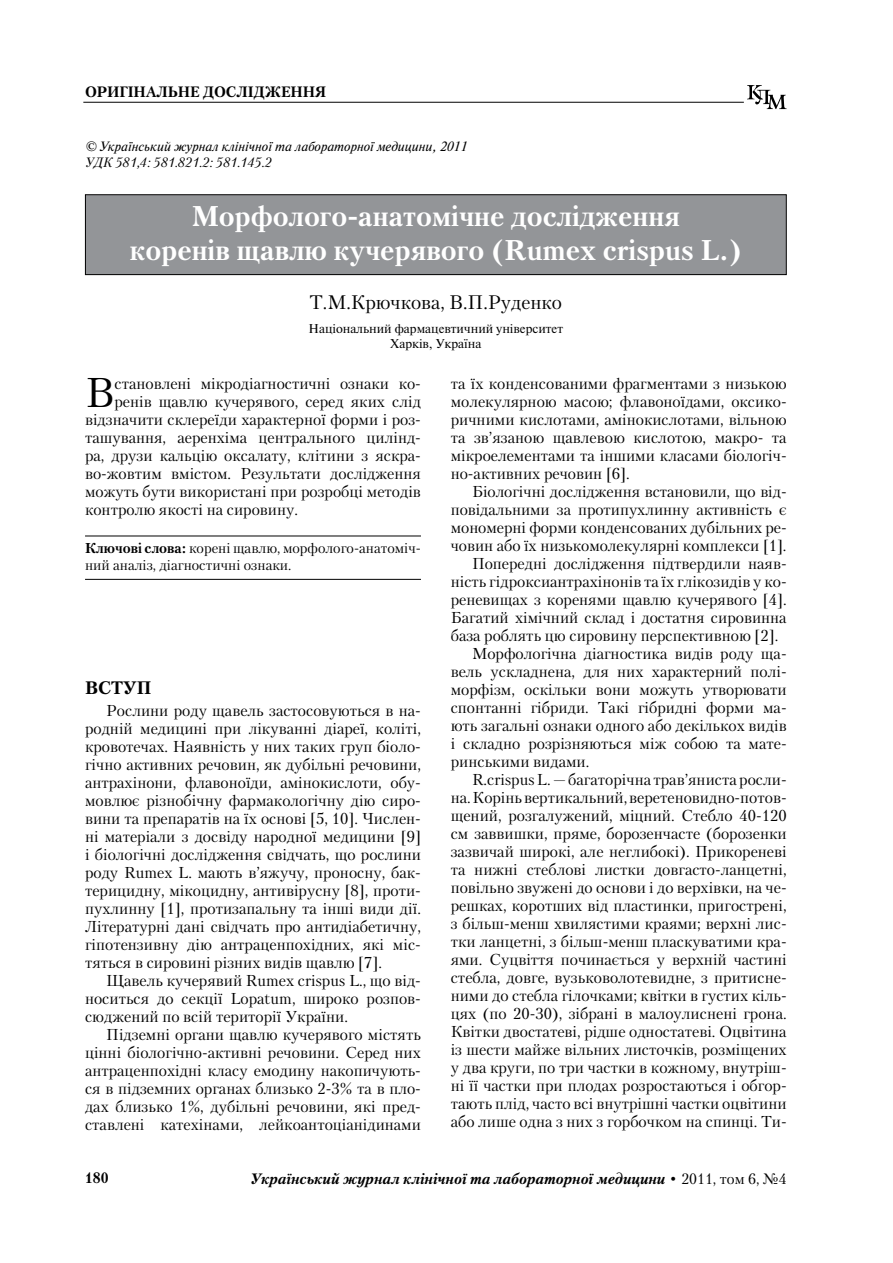
<style>
.page{position:relative;width:893px;height:1263px;background:#fff}
.page>*{position:absolute;margin:0;border:0;box-sizing:border-box;transform-origin:0 0}
.t1{font:41.4px "Petersburg C";color:#000}
.t2{font:700 28.5px/33.8px "Petersburg C";color:#fff;text-align:center}
.t3{font:19.5px "Petersburg C";color:#000}
.t4{font:700 18px "Petersburg C";color:#000}
.t5{font:15.75px/18px "Petersburg C";color:#000;text-align:justify}
.t6{font:italic 700 15px "Petersburg C";color:#000}
.t7{font:700 15px "Petersburg C";color:#000}
.t8{font:14.25px/17.1px "Petersburg C";color:#000}
.t9{font:italic 13.5px "Newton C";color:#000}
.t10{font:italic 13.5px "Petersburg C";color:#000}
.t11{font:12.75px/15.3px "Newton C";color:#000;text-align:center}
.s1{font-weight:700}
.s2{font-weight:400;font-style:normal}
</style>
<div class="page">
<svg style="left:747px;top:85px;width:40px;height:24px"></svg>
<hr style="left:83px;top:102px;width:661px;height:1px;background:#000">
<div style="left:85px;top:195px;width:701px;height:80px;background:#939598"></div>
<div style="left:85px;top:194px;width:702px;height:81px;border:1px solid #000"></div>
<hr style="left:85px;top:536px;width:336px;height:1px;background:#000">
<hr style="left:85px;top:579px;width:336px;height:1px;background:#000">
<p class="t7" style="left:85px;top:83px;width:243px">ОРИГIНАЛЬНЕ ДОСЛIДЖЕННЯ</p>
<p class="t9" style="left:85px;top:139px;width:383px">© Український журнал клiнiчної та лабораторної медицини, 2011</p>
<p class="t10" style="left:85px;top:155px;width:188px">УДК 581,4: 581.821.2: 581.145.2</p>
<h2 class="t2" style="left:130px;top:200px;width:613px">Морфолого-анатомiчне дослiдження<br>коренiв щавлю кучерявого (Rumex crispus L.)</h2>
<p class="t3" style="left:310px;top:291px;width:254px">Т.М.Крючкова, В.П.Руденко</p>
<p class="t11" style="left:309px;top:321px;width:256px">Нацiональний фармацевтичний унiверситет<br>Харкiв, Україна</p>
<h1 class="t1" style="left:85px;top:368px;width:31px">В</h1>
<p class="t5" style="left:114px;top:374px;width:308px">становленi мiкродiагностичнi ознаки ко-</p>
<p class="t5" style="left:451px;top:374px;width:337px">та їх конденсованими фрагментами з низькою молекулярною масою; флавоноїдами, оксико&shy;ричними кислотами, амiнокислотами, вiльною та зв’язаною щавлевою кислотою, макро- та мiкроелементами та iншими класами бiологiч&shy;но-активних речовин [6].</p>
<p class="t5" style="left:472px;top:482px;width:316px">Бiологiчнi дослiдження встановили, що вiд-</p>
<p class="t5" style="left:451px;top:500px;width:337px">повiдальними за протипухлинну активнiсть є</p>
<p class="t5" style="left:451px;top:518px;width:337px">мономернi форми конденсованих дубiльних ре-</p>
<p class="t5" style="left:451px;top:536px;width:337px">човин або їх низькомолекулярнi комплекси [1].</p>
<p class="t5" style="left:472px;top:554px;width:316px">Попереднi дослiдження пiдтвердили наяв-</p>
<p class="t5" style="left:451px;top:572px;width:337px">нiсть гiдроксиантрахiнонiв та їх глiкозидiв у ко-</p>
<p class="t5" style="left:451px;top:590px;width:337px">реневищах з коренями щавлю кучерявого [4].</p>
<p class="t5" style="left:451px;top:608px;width:337px">Багатий хiмiчний склад i достатня сировинна</p>
<p class="t5" style="left:451px;top:626px;width:329px">база роблять цю сировину перспективною [2].</p>
<p class="t5" style="left:472px;top:644px;width:316px">Морфологiчна дiагностика видiв роду ща-</p>
<p class="t5" style="left:451px;top:662px;width:337px">вель ускладнена, для них характерний полi-</p>
<p class="t5" style="left:451px;top:680px;width:337px">морфiзм, оскiльки вони можуть утворювати</p>
<p class="t5" style="left:451px;top:698px;width:337px">спонтаннi гiбриди. Такi гiбриднi форми ма-</p>
<p class="t5" style="left:451px;top:716px;width:337px">ють загальнi ознаки одного або декiлькох видiв</p>
<p class="t5" style="left:451px;top:734px;width:337px">i складно розрiзняються мiж собою та мате-</p>
<p class="t5" style="left:451px;top:752px;width:140px">ринськими видами.</p>
<p class="t5" style="left:472px;top:770px;width:316px">R.crispus L. — багаторiчна трав’яниста росли-</p>
<p class="t5" style="left:451px;top:788px;width:337px">на. Корiнь вертикальний, веретеновидно-потов-</p>
<p class="t5" style="left:451px;top:806px;width:337px">щений, розгалужений, мiцний. Стебло 40-120</p>
<p class="t5" style="left:451px;top:824px;width:337px">см заввишки, пряме, борозенчасте (борозенки</p>
<p class="t5" style="left:451px;top:842px;width:337px">зазвичай широкi, але неглибокi). Прикореневi</p>
<p class="t5" style="left:451px;top:860px;width:337px">та нижнi стебловi листки довгасто-ланцетнi,</p>
<p class="t5" style="left:451px;top:878px;width:337px">повiльно звуженi до основи i до верхiвки, на че-</p>
<p class="t5" style="left:451px;top:896px;width:337px">решках, коротших вiд пластинки, пригостренi,</p>
<p class="t5" style="left:451px;top:914px;width:337px">з бiльш-менш хвилястими краями; верхнi лис-</p>
<p class="t5" style="left:451px;top:932px;width:337px">тки ланцетнi, з бiльш-менш пласкуватими кра-</p>
<p class="t5" style="left:451px;top:950px;width:337px">ями. Суцвiття починається у верхнiй частинi</p>
<p class="t5" style="left:451px;top:968px;width:337px">стебла, довге, вузьковолотевидне, з притисне-</p>
<p class="t5" style="left:451px;top:986px;width:337px">ними до стебла гiлочками; квiтки в густих кiль-</p>
<p class="t5" style="left:451px;top:1004px;width:337px">цях (по 20-30), зiбранi в малоулисненi грона.</p>
<p class="t5" style="left:451px;top:1022px;width:337px">Квiтки двостатевi, рiдше одностатевi. Оцвiтина</p>
<p class="t5" style="left:451px;top:1040px;width:337px">iз шести майже вiльних листочкiв, розмiщених</p>
<p class="t5" style="left:451px;top:1058px;width:337px">у два круги, по три частки в кожному, внутрiш-</p>
<p class="t5" style="left:451px;top:1076px;width:337px">нi її частки при плодах розростаються i обгор-</p>
<p class="t5" style="left:451px;top:1094px;width:337px">тають плiд, часто всi внутрiшнi частки оцвiтини</p>
<p class="t5" style="left:451px;top:1112px;width:337px">або лише одна з них з горбочком на спинцi. Ти-</p>
<p class="t5" style="left:114px;top:392px;width:308px">ренiв щавлю кучерявого, серед яких слiд</p>
<p class="t5" style="left:85px;top:410px;width:337px">вiдзначити склереїди характерної форми i роз-</p>
<p class="t5" style="left:85px;top:428px;width:337px">ташування, аеренхiма центрального цилiнд-</p>
<p class="t5" style="left:85px;top:446px;width:337px">ра, друзи кальцiю оксалату, клiтини з яскра-</p>
<p class="t5" style="left:85px;top:464px;width:337px">во-жовтим вмiстом. Результати дослiдження</p>
<p class="t5" style="left:85px;top:482px;width:337px">можуть бути використанi при розробцi методiв</p>
<p class="t5" style="left:85px;top:500px;width:215px">контролю якостi на сировину.</p>
<p class="t8" style="left:85px;top:540px;width:337px"><span class="s1">Ключовi слова:</span> коренi щавлю, морфолого-анатомiч&shy;ний аналiз, дiагностичнi ознаки.</p>
<p class="t4" style="left:85px;top:677px;width:27px">Вступ</p>
<p class="t5" style="left:85px;top:702px;width:337px;text-indent:21px">Рослини роду щавель застосовуються в на&shy;роднiй медицинi при лiкуваннi дiареї, колiтi, кровотечах. Наявнiсть у них таких груп бiоло&shy;гiчно активних речовин, як дубiльнi речовини, антрахiнони, флавоноїди, амiнокислоти, обу&shy;мовлює рiзнобiчну фармакологiчну дiю сиро&shy;вини та препаратiв на їх основi [5, 10]. Числен&shy;нi матерiали з досвiду народної медицини [9] i бiологiчнi дослiдження свiдчать, що рослини роду Rumex L. мають в’яжучу, проносну, бак&shy;терицидну, мiкоцидну, антивiрусну [8], проти&shy;пухлинну [1], протизапальну та iншi види дiї.<br>Лiтературнi данi свiдчать про антидiабетичну, гiпотензивну дiю антраценпохiдних, якi мiс&shy;тяться в сировинi рiзних видiв щавлю [7].</p>
<p class="t5" style="left:85px;top:972px;width:337px;text-indent:21px">Щавель кучерявий Rumex crispus L., що вiд&shy;носиться до секцiї Lоpatum, широко розпов&shy;сюджений по всiй територiї України.</p>
<p class="t5" style="left:85px;top:1026px;width:337px;text-indent:21px">Пiдземнi органи щавлю кучерявого мiстять цiннi бiологiчно-активнi речовини. Серед них антраценпохiднi класу емодину накопичують&shy;ся в пiдземних органах близько 2-3% та в пло&shy;дах близько 1%, дубiльнi речовини, якi пред&shy;ставленi катехiнами, лейкоантоцiанiдинами</p>
<p class="t7" style="left:85px;top:1169px;width:25px">180</p>
<p class="t6" style="left:250px;top:1170px;width:538px">Український журнал клiнiчної та лабораторної медицини <span class="s2">• 2011, том 6, №4</span></p>
</div>
